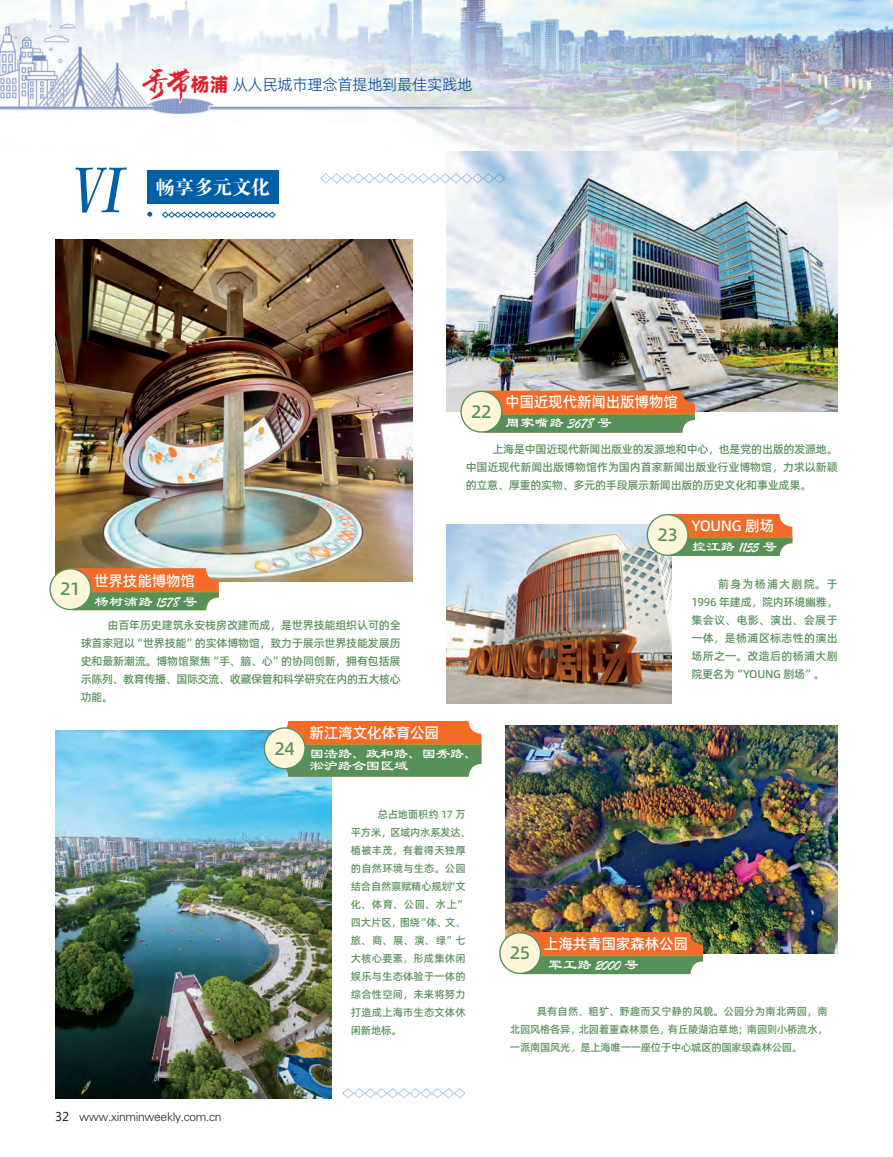
<style>
.page{position:relative;width:893px;height:1157px;background:#fff}
.page>*{position:absolute;margin:0;border:0;box-sizing:border-box;transform-origin:0 0}
.t1{font:italic 700 67.5px "C Gu Li GB";color:#015fa6}
.t2{font:19.5px "FZDBSJW GB1 0";letter-spacing:-.025em;color:#fff}
.t3{font:18px "Alibaba Pu Hui Ti 2 65 Medium";letter-spacing:-.025em;color:#58905a}
.t4{font:15.6px "Alibaba Pu Hui Ti 2 45 Light";letter-spacing:-.025em;color:#044996}
.t5{font:700 15px/21px "C Gu Li GB";letter-spacing:-.065em;color:#fff}
.t6{font:15px/21px "Alibaba Pu Hui Ti 2 65 Medium";letter-spacing:-.025em;color:#fff}
.t7{font:700 15px/21px "C Gu Li GB";letter-spacing:-.025em;color:#fff}
.t8{font:12px "FZXH1 JW GB1 0";letter-spacing:-.025em;color:#231f20}
.t9{font:11.25px/18px "Alibaba Pu Hui Ti 2 65 Medium";letter-spacing:-.025em;color:#58905a;text-align:justify}
.t10{font:10.5px/18px "Alibaba Pu Hui Ti 2 65 Medium";letter-spacing:.01em;color:#58905a}
.t11{font:10.5px/18px "Alibaba Pu Hui Ti 2 65 Medium";letter-spacing:-.025em;color:#58905a;text-align:justify}
.s1{font-family:"yuweij";font-size:28.95px;color:#e21e2c}
.s2{font-family:"Alibaba Pu Hui Ti 2 105 Heavy";font-size:19.2px;color:#e21e2c}
.s3{font-family:"Alibaba Pu Hui Ti 2 65 Medium";font-weight:400}
.s4{font-family:"C Gu Li GB";font-weight:700}
.s5{font-family:"Microsoft Ya Hei"}
</style>
<div class="page">
<img style="left:0;top:0;width:893px;height:425px">
<svg style="left:141px;top:64px;width:50px;height:40px"></svg>
<img style="left:55px;top:239px;width:358px;height:343px">
<img style="left:446px;top:151px;width:392px;height:261px">
<img style="left:446px;top:524px;width:225px;height:179px">
<img style="left:55px;top:730px;width:276px;height:368px">
<img style="left:505px;top:725px;width:333px;height:229px">
<div style="left:147px;top:170px;width:132px;height:34px;background:#015fa6"></div>
<svg style="left:162px;top:211px;width:114px;height:7px"></svg>
<div style="left:60px;top:568px;width:159px;height:42px;background:#f36a29;border-radius:13px"></div>
<svg style="left:60px;top:591px;width:159px;height:19px;background:#67955e"></svg>
<div style="left:657px;top:514px;width:135px;height:42px;background:#f36a29;border-radius:13px"></div>
<svg style="left:657px;top:537px;width:135px;height:19px;background:#689661"></svg>
<div style="left:510px;top:932px;width:193px;height:42px;background:#f36a29;border-radius:13px"></div>
<svg style="left:510px;top:955px;width:193px;height:19px;background:#65945d"></svg>
<div style="left:275px;top:721px;width:206px;height:55px;background:#f36a29;border-radius:13px"></div>
<svg style="left:275px;top:744px;width:206px;height:32px;background:#5f935d"></svg>
<div style="left:471px;top:391px;width:224px;height:42px;background:#f36a29;border-radius:13px"></div>
<svg style="left:471px;top:414px;width:224px;height:19px;background:#65945d"></svg>
<div style="left:50px;top:569px;width:41px;height:40px;background:#fef6da;border-radius:50%"></div>
<div style="left:49px;top:568px;width:42px;height:42px;border:1px solid #58905a;border-radius:50%"></div>
<div style="left:647px;top:514px;width:41px;height:41px;background:#fef6da;border-radius:50%"></div>
<div style="left:647px;top:514px;width:42px;height:42px;border:1px solid #58905a;border-radius:50%"></div>
<div style="left:500px;top:932px;width:40px;height:41px;background:#fef6da;border-radius:50%"></div>
<div style="left:499px;top:932px;width:42px;height:42px;border:1px solid #58905a;border-radius:50%"></div>
<div style="left:264px;top:728px;width:41px;height:40px;background:#fef6da;border-radius:50%"></div>
<div style="left:264px;top:727px;width:42px;height:42px;border:1px solid #58905a;border-radius:50%"></div>
<div style="left:461px;top:391px;width:41px;height:41px;background:#fef6da;border-radius:50%"></div>
<div style="left:460px;top:391px;width:42px;height:42px;border:1px solid #58905a;border-radius:50%"></div>
<svg style="left:319px;top:172px;width:187px;height:12px"></svg>
<svg style="left:342px;top:1088px;width:124px;height:11px"></svg>
<svg style="left:147px;top:212px;width:5px;height:5px"></svg>
<h3 class="t4" style="left:137px;top:73px;width:337px"><span class="s1">秀带</span><span class="s2">杨浦</span>从人民城市理念首提地到最佳实践地</h3>
<p class="t1" style="left:60px;top:154px;width:83px">Ⅵ</p>
<p class="t2" style="left:156px;top:177px;width:116px">畅享多元文化</p>
<p class="t3" style="left:60px;top:575px;width:22px">21</p>
<p class="t7" style="left:94px;top:570px;width:105px"><span class="s3">世界技能博物馆</span>杨树浦路 1578 号</p>
<p class="t9" style="left:81px;top:615px;width:322px;text-indent:27px">由百年历史建筑永安栈房改建而成，是世界技能组织认可的全球首家冠以“世界技能”的实体博物馆，致力于展示世界技能发展历史和最新潮流。博物馆聚焦“手、脑、心”的协同创新，拥有包括展示陈列、教育传播、国际交流、收藏保管和科学研究在内的五大核心功能。</p>
<p class="t3" style="left:471px;top:398px;width:22px">22</p>
<p class="t6" style="left:505px;top:390px;width:174px">中国近现代新闻出版博物馆<span class="s4">周家嘴路 3678 号</span></p>
<p class="t9" style="left:466px;top:439px;width:374px;text-indent:27px">上海是中国近现代新闻出版业的发源地和中心，也是党的出版的发源地。中国近现代新闻出版博物馆作为国内首家新闻出版业行业博物馆，力求以新颖的立意、厚重的实物、多元的手段展示新闻出版的历史文化和事业成果。</p>
<p class="t3" style="left:657px;top:521px;width:22px">23</p>
<p class="t5" style="left:691px;top:516px;width:87px"><span class="s3">YOUNG 剧场</span>控江路 1155 号</p>
<p class="t9" style="left:691px;top:574px;width:148px;text-indent:27px">前身为杨浦大剧院。于1996 年建成，院内环境幽雅，集会议、电影、演出、会展于一体，是杨浦区标志性的演出场所之一。改造后的杨浦大剧院更名为“YOUNG 剧场”。</p>
<p class="t8" style="left:55px;top:1109px;width:168px"><span class="s5">32</span> www.xinminweekly.com.cn</p>
<p class="t3" style="left:274px;top:734px;width:22px">24</p>
<p class="t5" style="left:309px;top:723px;width:171px"><span class="s3">新江湾文化体育公园<br></span>国浩路、政和路、国秀路、</p>
<p class="t5" style="left:309px;top:756px;width:101px">淞沪路合围区域</p>
<p class="t10" style="left:351px;top:804px;width:122px;text-indent:27px">总占地面积约 17 万平方米，区域内水系发达、植被丰茂，有着得天独厚的自然环境与生态。公园结合自然禀赋精心规划“文化、体育、公园、水上”四大片区，围绕“体、文、旅、商、展、演、绿”七大核心要素，形成集休闲娱乐与生态体验于一体的综合性空间，未来将努力打造成上海市生态文体休闲新地标。</p>
<p class="t3" style="left:510px;top:939px;width:22px">25</p>
<p class="t6" style="left:544px;top:932px;width:146px">上海共青国家森林公园<span class="s4">军工路 2000 号</span></p>
<p class="t11" style="left:510px;top:1001px;width:319px;text-indent:27px">具有自然、粗犷、野趣而又宁静的风貌。公园分为南北两园，南北园风格各异，北园着重森林景色，有丘陵湖泊草地；南园则小桥流水，一派南国风光，是上海唯一一座位于中心城区的国家级森林公园。</p>
</div>
